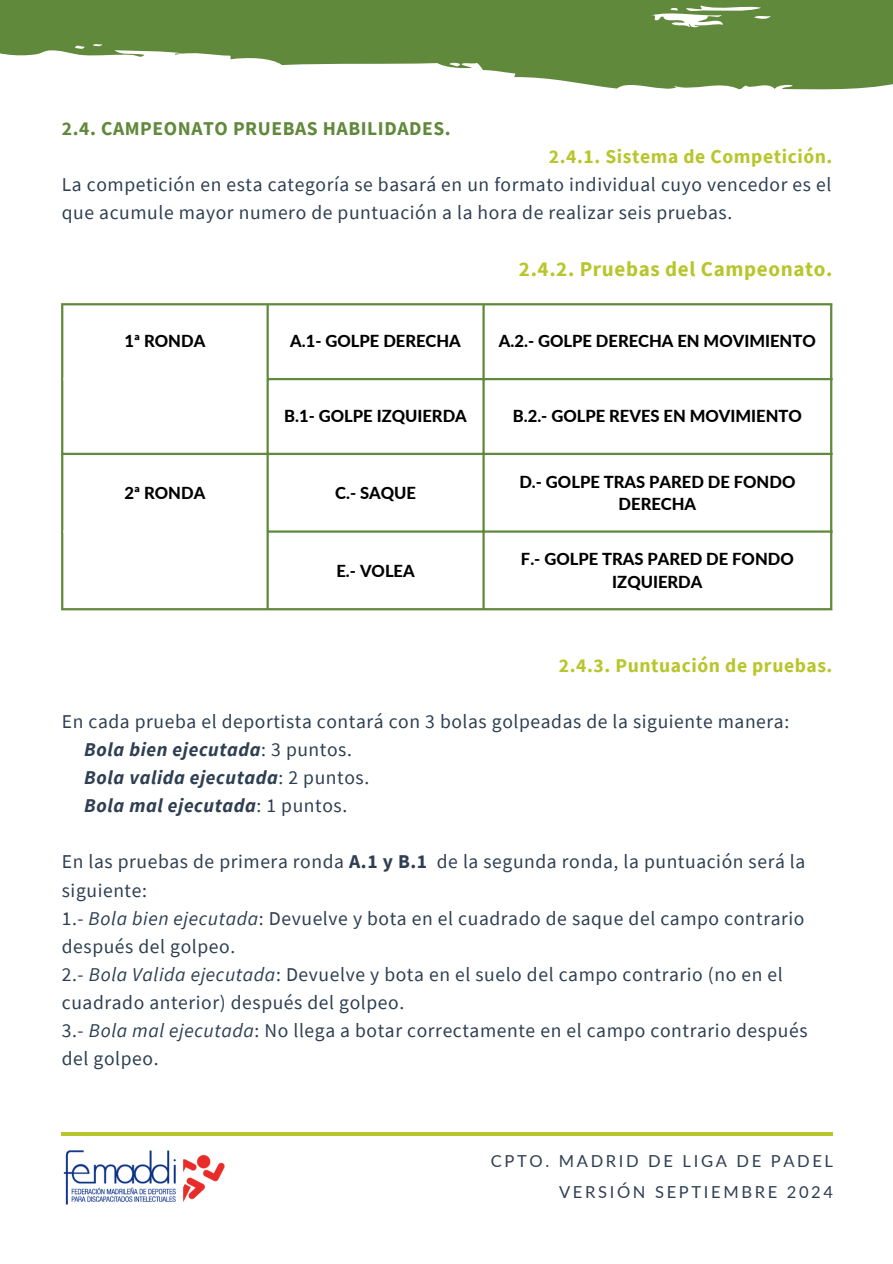
<style>
.page{position:relative;width:893px;height:1264px;background:#fff}
.page>*{position:absolute;margin:0;border:0;box-sizing:border-box;transform-origin:0 0}
.t1{font:700 21px "Source Sans Pro";letter-spacing:.03em;color:#b8c62c}
.t2{font:19.5px/28.2px "Source Sans Pro";letter-spacing:.03em;color:#2e3f52}
.t3{font:700 19.5px "Source Sans Pro";letter-spacing:.03em;color:#60893b}
.t4{font:700 19.5px "Source Sans Pro";letter-spacing:.03em;color:#b8c62c}
.t5{font:800 16.5px/22.5px "Lato";color:#000;text-align:center}
.t6{font:16.5px "Lato";letter-spacing:.16em;color:#2e3f52}
.s1{font-weight:700;color:#b8c62c}
.s2{font-weight:700;font-style:italic}
.s3{font-weight:700}
.s4{font-style:italic}
</style>
<div class="page">
<hr style="left:62px;top:1132px;width:770px;height:3px;background:#b8c62c">
<img style="left:63px;top:1150px;width:162px;height:55px">
<svg style="left:0;top:0;width:892px;height:89px;fill:#60893b"></svg>
<hr style="left:61px;top:305px;width:2px;height:303px;background:#60893b">
<hr style="left:266px;top:305px;width:3px;height:303px;background:#60893b">
<hr style="left:482px;top:305px;width:2px;height:303px;background:#60893b">
<hr style="left:830px;top:305px;width:2px;height:303px;background:#60893b">
<hr style="left:61px;top:303px;width:771px;height:2px;background:#60893b">
<hr style="left:266px;top:378px;width:566px;height:2px;background:#60893b">
<hr style="left:61px;top:453px;width:771px;height:2px;background:#60893b">
<hr style="left:266px;top:530px;width:566px;height:2px;background:#60893b">
<hr style="left:61px;top:608px;width:771px;height:2px;background:#60893b">
<p class="t3" style="left:62px;top:115px;width:390px">2.4. CAMPEONATO PRUEBAS HABILIDADES.</p>
<p class="t2" style="left:62px;top:142px;width:772px;text-align:justify;text-indent:487px"><span class="s1">2.4.1. Sistema de Competición.<br></span>La competición en esta categoría se basará en un formato individual cuyo vencedor es el que acumule mayor numero de puntuación a la hora de realizar seis pruebas.</p>
<h2 class="t1" style="left:519px;top:256px;width:315px">2.4.2. Pruebas del Campeonato.</h2>
<p class="t5" style="left:125px;top:329px;width:82px">1ª RONDA</p>
<p class="t5" style="left:290px;top:329px;width:172px">A.1- GOLPE DERECHA</p>
<p class="t5" style="left:499px;top:329px;width:318px">A.2.- GOLPE DERECHA EN MOVIMIENTO</p>
<p class="t5" style="left:284px;top:404px;width:184px">B.1- GOLPE IZQUIERDA</p>
<p class="t5" style="left:513px;top:404px;width:290px">B.2.- GOLPE REVES EN MOVIMIENTO</p>
<p class="t5" style="left:125px;top:481px;width:82px">2ª RONDA</p>
<p class="t5" style="left:335px;top:481px;width:82px">C.- SAQUE</p>
<p class="t5" style="left:519px;top:470px;width:277px">D.- GOLPE TRAS PARED DE FONDO<br>DERECHA</p>
<p class="t5" style="left:336px;top:559px;width:80px">E.- VOLEA</p>
<p class="t5" style="left:521px;top:547px;width:274px">F.- GOLPE TRAS PARED DE FONDO<br>IZQUIERDA</p>
<h1 class="t4" style="left:559px;top:652px;width:275px">2.4.3. Puntuación de pruebas.</h1>
<h1 class="t2" style="left:84px;top:706px;width:706px;text-indent:-22px">En cada prueba el deportista contará con 3 bolas golpeadas de la siguiente manera:<br><span class="s2">Bola bien ejecutada</span>: 3 puntos.<br><span class="s2">Bola valida ejecutada</span>: 2 puntos.<br><span class="s2">Bola mal ejecutada</span>: 1 puntos.</h1>
<h2 class="t2" style="left:62px;top:847px;width:747px">En las pruebas de primera ronda <span class="s3">A.1 y B.1</span> de la segunda ronda, la puntuación será la siguiente:<br>1.- <span class="s4">Bola bien ejecutada</span>: Devuelve y bota en el cuadrado de saque del campo contrario después del golpeo.<br>2.- <span class="s4">Bola Valida ejecutada</span>: Devuelve y bota en el suelo del campo contrario (no en el cuadrado anterior) después del golpeo.<br>3.- <span class="s4">Bola mal ejecutada</span>: No llega a botar correctamente en el campo contrario después del golpeo.</h2>
<p class="t6" style="left:491px;top:1150px;width:344px">CPTO. MADRID DE LIGA DE PADEL</p>
<p class="t6" style="left:559px;top:1181px;width:275px">VERSIÓN SEPTIEMBRE 2024</p>
</div>
